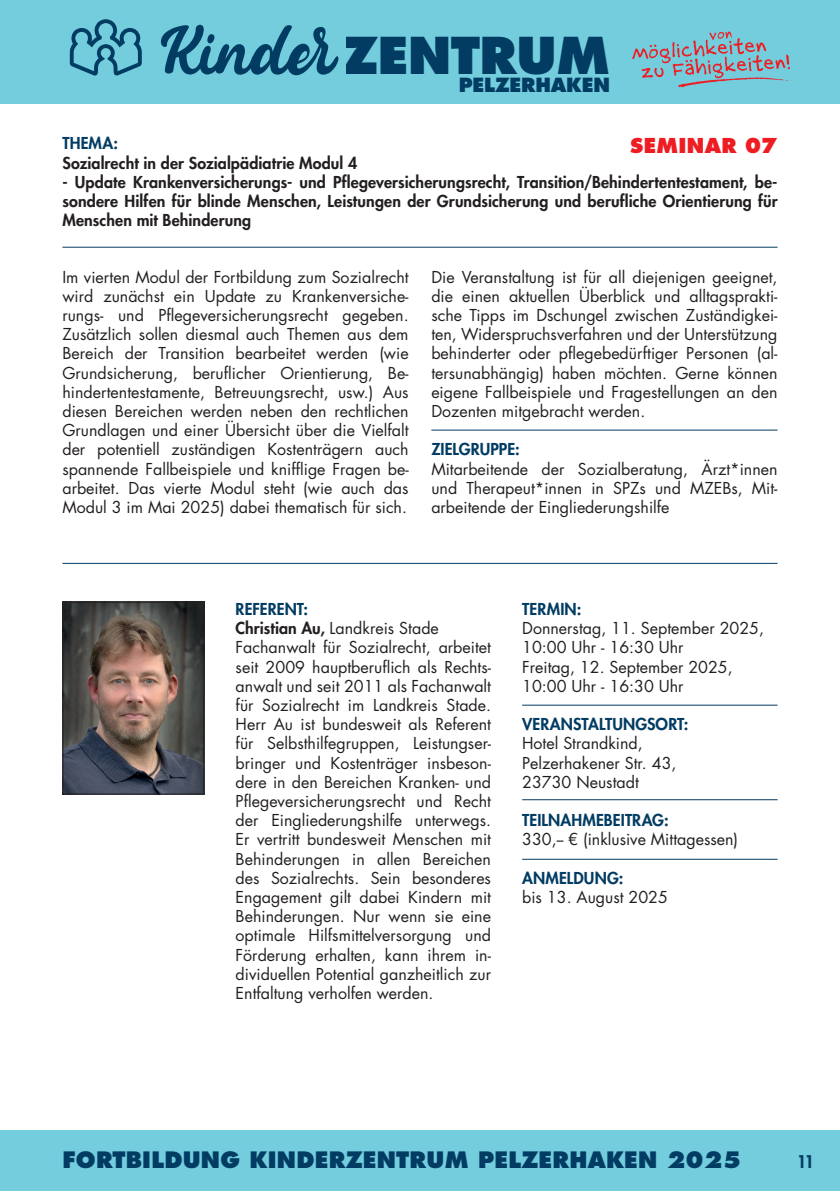
<style>
.page{position:relative;width:840px;height:1191px;background:#fff}
.page>*{position:absolute;margin:0;border:0;box-sizing:border-box;transform-origin:0 0}
.t1{font:800 49.4px "Futura Std";letter-spacing:-.01em;color:#023c63}
.t2{font:800 22px "Futura Std";letter-spacing:.01em;color:#023c63}
.t3{font:800 20px "Futura Std";letter-spacing:.015em;color:#ee1d23}
.t4{font:800 19px "Futura Std";letter-spacing:-.01em;color:#023c63}
.t5{font:800 17px "Futura Std";color:#023c63}
.t6{font:16px/19.2px "Futura Std";color:#231f20;text-align:justify}
.t7{font:800 16px/19.2px "Futura Std";letter-spacing:.01em;color:#231f20;text-align:justify}
.t8{font:800 16px "Futura Std";letter-spacing:.005em;color:#023c63}
.s1{font-weight:800;color:#023c63}
.s2{font-weight:800}
</style>
<div class="page">
<div style="left:0;top:1130px;width:839px;height:61px;background:#73cddc"></div>
<div style="left:0;top:0;width:839px;height:103px;background:#73cddc"></div>
<svg style="left:632px;top:32px;width:160px;height:55px"></svg>
<svg style="left:70px;top:19px;width:72px;height:57px"></svg>
<svg style="left:161px;top:25px;width:177px;height:50px"></svg>
<img style="left:64px;top:604px;width:138px;height:188px">
<div style="left:62px;top:602px;width:142px;height:192px;border:1px solid #231f20"></div>
<hr style="left:62px;top:247px;width:715px;height:1px;background:#023c63">
<hr style="left:62px;top:563px;width:715px;height:1px;background:#023c63">
<hr style="left:522px;top:704px;width:255px;height:1px;background:#023c63">
<hr style="left:431px;top:429px;width:346px;height:1px;background:#023c63">
<hr style="left:522px;top:799px;width:255px;height:1px;background:#023c63">
<hr style="left:522px;top:858px;width:255px;height:1px;background:#023c63">
<h1 class="t1" style="left:340px;top:24px;width:271px">ZENTRUM</h1>
<p class="t4" style="left:458px;top:73px;width:152px">PELZERHAKEN</p>
<p class="t8" style="left:62px;top:133px;width:57px">THEMA:</p>
<p class="t3" style="left:629px;top:132px;width:149px">SEMINAR 07</p>
<p class="t7" style="left:62px;top:153px;width:296px">Sozialrecht in der Sozialpädiatrie Modul 4</p>
<p class="t7" style="left:62px;top:172px;width:716px">- Update Krankenversicherungs- und Pflegeversicherungsrecht, Transition/Behindertentestament, be&shy;sondere Hilfen für blinde Menschen, Leistungen der Grundsicherung und berufliche Orientierung für Menschen mit Behinderung</p>
<p class="t6" style="left:62px;top:267px;width:347px">Im vierten Modul der Fortbildung zum Sozialrecht wird zunächst ein Update zu Krankenversiche&shy;rungs- und Pflegeversicherungsrecht gegeben.<br>Zusätzlich sollen diesmal auch Themen aus dem Bereich der Transition bearbeitet werden (wie Grundsicherung, beruflicher Orientierung, Be&shy;hindertentestamente, Betreuungsrecht, usw.) Aus diesen Bereichen werden neben den rechtlichen Grundlagen und einer Übersicht über die Vielfalt der potentiell zuständigen Kostenträgern auch spannende Fallbeispiele und knifflige Fragen be&shy;arbeitet. Das vierte Modul steht (wie auch das Modul 3 im Mai 2025) dabei thematisch für sich.</p>
<p class="t6" style="left:431px;top:267px;width:347px">Die Veranstaltung ist für all diejenigen geeignet, die einen aktuellen Überblick und alltagsprakti&shy;sche Tipps im Dschungel zwischen Zuständigkei&shy;ten, Widerspruchsverfahren und der Unterstützung behinderter oder pflegebedürftiger Personen (al&shy;tersunabhängig) haben möchten. Gerne können eigene Fallbeispiele und Fragestellungen an den Dozenten mitgebracht werden.</p>
<p class="t8" style="left:431px;top:439px;width:90px">ZIELGRUPPE:</p>
<p class="t6" style="left:431px;top:459px;width:347px">Mitarbeitende der Sozialberatung, Ärzt*innen und Therapeut*innen in SPZs und MZEBs, Mit&shy;arbeitende der Eingliederungshilfe</p>
<p class="t6" style="left:235px;top:599px;width:257px;text-align:left"><span class="s1">REFERENT:<br></span><span class="s2">Christian Au,</span> Landkreis Stade Fachanwalt für Sozialrecht, arbeitet seit 2009 hauptberuflich als Rechts&shy;anwalt und seit 2011 als Fachanwalt für Sozialrecht im Landkreis Stade.<br>Herr Au ist bundesweit als Referent für Selbsthilfegruppen, Leistungser&shy;bringer und Kostenträger insbeson&shy;dere in den Bereichen Kranken- und Pflegeversicherungsrecht und Recht der Eingliederungshilfe unterwegs.<br>Er vertritt bundesweit Menschen mit Behinderungen in allen Bereichen des Sozialrechts. Sein besonderes Engagement gilt dabei Kindern mit Behinderungen. Nur wenn sie eine optimale Hilfsmittelversorgung und Förderung erhalten, kann ihrem in&shy;dividuellen Potential ganzheitlich zur Entfaltung verholfen werden.</p>
<p class="t8" style="left:522px;top:599px;width:61px">TERMIN:</p>
<p class="t6" style="left:522px;top:619px;width:243px;text-align:left">Donnerstag, 11. September 2025,<br>10:00 Uhr - 16:30 Uhr<br>Freitag, 12. September 2025,<br>10:00 Uhr - 16:30 Uhr</p>
<p class="t8" style="left:522px;top:714px;width:167px">VERANSTALTUNGSORT:</p>
<p class="t6" style="left:522px;top:734px;width:156px;text-align:left">Hotel Strandkind,<br>Pelzerhakener Str. 43,<br>23730 Neustadt</p>
<p class="t8" style="left:522px;top:810px;width:148px">TEILNAHMEBEITRAG:</p>
<p class="t6" style="left:522px;top:830px;width:217px">330,-- € (inklusive Mittagessen)</p>
<p class="t8" style="left:522px;top:867px;width:103px">ANMELDUNG:</p>
<p class="t6" style="left:522px;top:887px;width:147px">bis 13. August 2025</p>
<h2 class="t2" style="left:62px;top:1145px;width:679px">FORTBILDUNG KINDERZENTRUM PELZERHAKEN 2025</h2>
<p class="t5" style="left:796px;top:1151px;width:19px">11</p>
</div>
